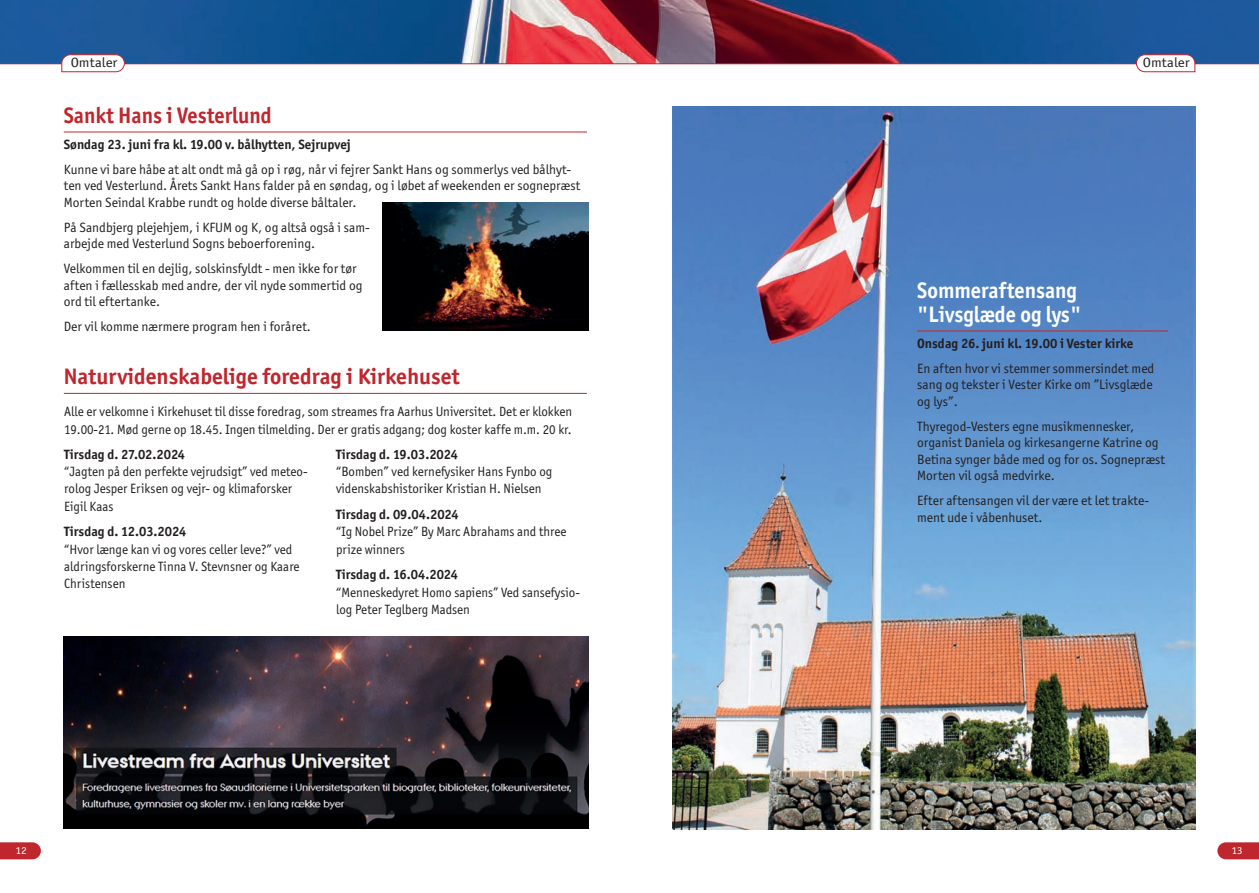
<style>
.page{position:relative;width:1259px;height:893px;background:#fff}
.page>*{position:absolute;margin:0;border:0;box-sizing:border-box;transform-origin:0 0}
.t1{font:700 22.5px "Officina Sans ITC Std";color:#c0262d}
.t2{font:700 22.5px/24px "Officina Sans ITC Std";color:#fff;scale:.94 1}
.t3{font:700 22.5px "Officina Sans ITC Std";color:#c0262d;scale:.94 1}
.t4{font:13.5px/16.5px "Officina Sans ITC Std";color:#231f20}
.t5{font:13.5px/17.2px "Officina Sans ITC Std";color:#231f20;scale:.96 1}
.t6{font:700 13.5px "Officina Sans ITC Std";color:#231f20}
.t7{font:13.5px "Officina Sans ITC Std";color:#231f20;scale:1.1 1}
.t8{font:10.5px "Officina Sans ITC Std";color:#fff;scale:1.1 1}
</style>
<div class="page">
<img style="left:672px;top:106px;width:523px;height:723px">
<img style="left:0;top:0;width:1259px;height:63px">
<hr style="left:64px;top:393px;width:523px;height:1px;background:#c0262d">
<hr style="left:64px;top:132px;width:523px;height:1px;background:#c0262d">
<hr style="left:917px;top:331px;width:251px;height:1px;background:#c0262d">
<img style="left:382px;top:203px;width:206px;height:127px">
<img style="left:64px;top:636px;width:524px;height:193px">
<hr style="left:0;top:63px;width:629px;height:1px;background:#c0262d">
<hr style="left:629px;top:63px;width:630px;height:1px;background:#c0262d">
<svg style="left:0;top:842px;width:41px;height:17px"></svg>
<svg style="left:1217px;top:842px;width:42px;height:17px"></svg>
<svg style="left:61px;top:54px;width:64px;height:19px"></svg>
<svg style="left:1135px;top:54px;width:60px;height:19px"></svg>
<p class="t7" style="left:71px;top:55px;width:44px">Omtaler</p>
<p class="t7" style="left:1142px;top:55px;width:44px">Omtaler</p>
<h1 class="t3" style="left:64px;top:101px;width:223px">Sankt Hans i Vesterlund</h1>
<p class="t6" style="left:64px;top:136px;width:288px">Søndag 23. juni fra kl. 19.00 v. bålhytten, Sejrupvej</p>
<p class="t4" style="left:64px;top:161px;width:518px">Kunne vi bare håbe at alt ondt må gå op i røg, når vi fejrer Sankt Hans og sommerlys ved bålhyt&shy;ten ved Vesterlund. Årets Sankt Hans falder på en søndag, og i løbet af weekenden er sognepræst<br>Morten Seindal Krabbe rundt og holde diverse båltaler.</p>
<p class="t4" style="left:64px;top:219px;width:307px">På Sandbjerg plejehjem, i KFUM og K, og altså også i sam&shy;arbejde med Vesterlund Sogns beboerforening.</p>
<p class="t4" style="left:64px;top:260px;width:300px">Velkommen til en dejlig, solskinsfyldt - men ikke for tør aften i fællesskab med andre, der vil nyde sommertid og ord til eftertanke.</p>
<p class="t4" style="left:64px;top:318px;width:248px">Der vil komme nærmere program hen i foråret.</p>
<h1 class="t1" style="left:64px;top:362px;width:397px">Naturvidenskabelige foredrag i Kirkehuset</h1>
<p class="t5" style="left:64px;top:403px;width:530px">Alle er velkomne i Kirkehuset til disse foredrag, som streames fra Aarhus Universitet. Det er klokken<br>19.00-21. Mød gerne op 18.45. Ingen tilmelding. Der er gratis adgang; dog koster kaffe m.m. 20 kr.</p>
<p class="t6" style="left:336px;top:446px;width:123px">Tirsdag d. 19.03.2024</p>
<p class="t5" style="left:336px;top:463px;width:227px">“Bomben” ved kernefysiker Hans Fynbo og videnskabshistoriker Kristian H. Nielsen</p>
<p class="t6" style="left:336px;top:506px;width:124px">Tirsdag d. 09.04.2024</p>
<p class="t5" style="left:336px;top:523px;width:242px">“Ig Nobel Prize” By Marc Abrahams and three prize winners</p>
<p class="t6" style="left:336px;top:566px;width:124px">Tirsdag d. 16.04.2024</p>
<p class="t5" style="left:336px;top:583px;width:255px">“Menneskedyret Homo sapiens” Ved sansefysio&shy;log Peter Teglberg Madsen</p>
<p class="t6" style="left:64px;top:446px;width:122px">Tirsdag d. 27.02.2024</p>
<p class="t5" style="left:64px;top:463px;width:255px">“Jagten på den perfekte vejrudsigt” ved meteo&shy;rolog Jesper Eriksen og vejr- og klimaforsker<br>Eigil Kaas</p>
<p class="t6" style="left:64px;top:523px;width:124px">Tirsdag d. 12.03.2024</p>
<p class="t5" style="left:64px;top:540px;width:247px">“Hvor længe kan vi og vores celler leve?” ved aldringsforskerne Tinna V. Stevnsner og Kaare<br>Christensen</p>
<h1 class="t2" style="left:917px;top:278px;width:176px">Sommeraftensang "Livsglæde og lys"</h1>
<p class="t6" style="left:917px;top:335px;width:218px">Onsdag 26. juni kl. 19.00 i Vester kirke</p>
<p class="t4" style="left:917px;top:360px;width:239px">En aften hvor vi stemmer sommersindet med sang og tekster i Vester Kirke om ”Livsglæde og lys”.</p>
<p class="t4" style="left:917px;top:418px;width:249px">Thyregod-Vesters egne musikmennesker, organist Daniela og kirkesangerne Katrine og Betina synger både med og for os. Sognepræst Morten vil også medvirke.</p>
<p class="t4" style="left:917px;top:492px;width:233px">Efter aftensangen vil der være et let trakte&shy;ment ude i våbenhuset.</p>
<p class="t8" style="left:16px;top:845px;width:12px">12</p>
<p class="t8" style="left:1231px;top:844px;width:12px">13</p>
</div>
